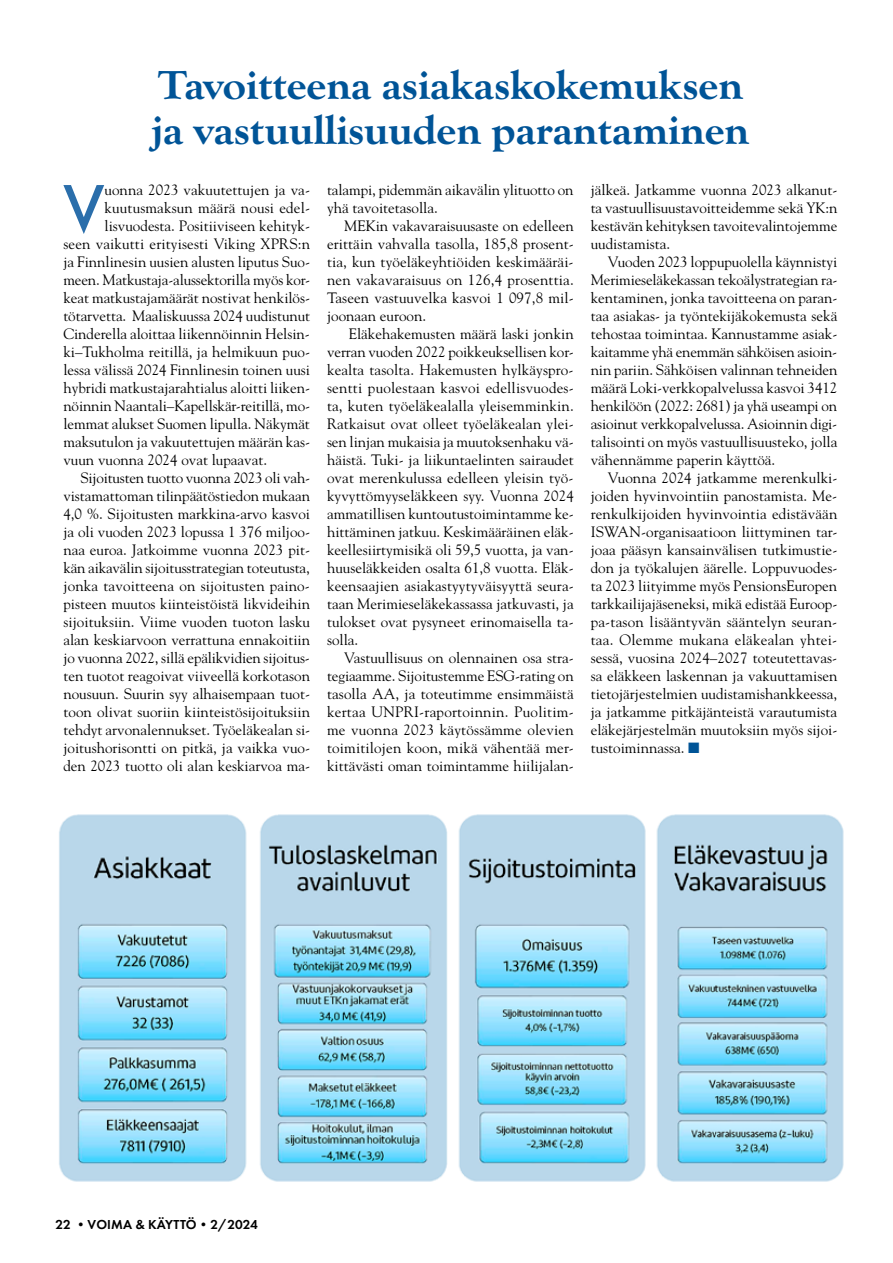
<style>
.page{position:relative;width:893px;height:1263px;background:#fff}
.page>*{position:absolute;margin:0;border:0;box-sizing:border-box;transform-origin:0 0}
.t1{font:500 69px "Futura PT";color:#2a6eab}
.t2{font:700 expanded 42px/45px "Goudy Old Sty";color:#005497}
.t3{font:15px/18px "Goudy Std";color:#000;text-align:justify}
.t4{font:600 13.5px "Futura PT";letter-spacing:.005em;color:#000}
.s1{color:#005497}
</style>
<div class="page">
<img style="left:59px;top:814px;width:785px;height:368px">
<h2 class="t2" style="left:152px;top:63px;width:599px">Tavoitteena asiakaskokemuksen ja vastuullisuuden parantaminen</h2>
<h1 class="t1" style="left:63px;top:167px;width:43px">V</h1>
<p class="t3" style="left:105px;top:181px;width:207px">uonna 2023 vakuutettujen ja va-</p>
<p class="t3" style="left:105px;top:199px;width:207px">kuutusmaksun määrä nousi edel-</p>
<p class="t3" style="left:105px;top:217px;width:207px">lisvuodesta. Positiiviseen kehityk-</p>
<p class="t3" style="left:63px;top:235px;width:248px">seen vaikutti erityisesti Viking XPRS:n</p>
<p class="t3" style="left:63px;top:253px;width:248px">ja Finnlinesin uusien alusten liputus Suo-</p>
<p class="t3" style="left:63px;top:271px;width:248px">meen. Matkustaja-alussektorilla myös kor-</p>
<p class="t3" style="left:63px;top:289px;width:248px">keat matkustajamäärät nostivat henkilös-</p>
<p class="t3" style="left:63px;top:307px;width:248px">tötarvetta. Maaliskuussa 2024 uudistunut</p>
<p class="t3" style="left:63px;top:325px;width:248px">Cinderella aloittaa liikennöinnin Helsin-</p>
<p class="t3" style="left:63px;top:343px;width:248px">ki–Tukholma reitillä, ja helmikuun puo-</p>
<p class="t3" style="left:63px;top:361px;width:248px">lessa välissä 2024 Finnlinesin toinen uusi</p>
<p class="t3" style="left:63px;top:379px;width:248px">hybridi matkustajarahtialus aloitti liiken-</p>
<p class="t3" style="left:63px;top:397px;width:248px">nöinnin Naantali–Kapellskär-reitillä, mo-</p>
<p class="t3" style="left:63px;top:415px;width:248px">lemmat alukset Suomen lipulla. Näkymät</p>
<p class="t3" style="left:63px;top:433px;width:248px">maksutulon ja vakuutettujen määrän kas-</p>
<p class="t3" style="left:63px;top:451px;width:205px">vuun vuonna 2024 ovat lupaavat.</p>
<p class="t3" style="left:80px;top:469px;width:231px">Sijoitusten tuotto vuonna 2023 oli vah-</p>
<p class="t3" style="left:63px;top:487px;width:248px">vistamattoman tilinpäätöstiedon mukaan</p>
<p class="t3" style="left:63px;top:505px;width:248px">4,0 %. Sijoitusten markkina-arvo kasvoi</p>
<p class="t3" style="left:63px;top:523px;width:248px">ja oli vuoden 2023 lopussa 1 376 miljoo-</p>
<p class="t3" style="left:63px;top:541px;width:248px">naa euroa. Jatkoimme vuonna 2023 pit-</p>
<p class="t3" style="left:63px;top:559px;width:248px">kän aikavälin sijoitusstrategian toteutusta,</p>
<p class="t3" style="left:63px;top:577px;width:248px">jonka tavoitteena on sijoitusten paino-</p>
<p class="t3" style="left:63px;top:595px;width:248px">pisteen muutos kiinteistöistä likvideihin</p>
<p class="t3" style="left:63px;top:613px;width:248px">sijoituksiin. Viime vuoden tuoton lasku</p>
<p class="t3" style="left:63px;top:631px;width:248px">alan keskiarvoon verrattuna ennakoitiin</p>
<p class="t3" style="left:63px;top:649px;width:248px">jo vuonna 2022, sillä epälikvidien sijoitus-</p>
<p class="t3" style="left:63px;top:667px;width:248px">ten tuotot reagoivat viiveellä korkotason</p>
<p class="t3" style="left:63px;top:685px;width:248px">nousuun. Suurin syy alhaisempaan tuot-</p>
<p class="t3" style="left:63px;top:703px;width:248px">toon olivat suoriin kiinteistösijoituksiin</p>
<p class="t3" style="left:63px;top:721px;width:248px">tehdyt arvonalennukset. Työeläkealan si-</p>
<p class="t3" style="left:63px;top:739px;width:248px">joitushorisontti on pitkä, ja vaikka vuo-</p>
<p class="t3" style="left:63px;top:757px;width:248px">den 2023 tuotto oli alan keskiarvoa ma-</p>
<p class="t3" style="left:327px;top:181px;width:248px">talampi, pidemmän aikavälin ylituotto on yhä tavoitetasolla.</p>
<p class="t3" style="left:327px;top:217px;width:248px;text-indent:17px">MEKin vakavaraisuusaste on edelleen erittäin vahvalla tasolla, 185,8 prosent&shy;tia, kun työeläkeyhtiöiden keskimääräi&shy;nen vakavaraisuus on 126,4 prosenttia.<br>Taseen vastuuvelka kasvoi 1 097,8 mil&shy;joonaan euroon.</p>
<p class="t3" style="left:327px;top:325px;width:248px;text-indent:22px">Eläkehakemusten määrä laski jonkin verran vuoden 2022 poikkeuksellisen kor&shy;kealta tasolta. Hakemusten hylkäyspro&shy;sentti puolestaan kasvoi edellisvuodes&shy;ta, kuten työeläkealalla yleisemminkin.<br>Ratkaisut ovat olleet työeläkealan ylei&shy;sen linjan mukaisia ja muutoksenhaku vä&shy;häistä. Tuki- ja liikuntaelinten sairaudet ovat merenkulussa edelleen yleisin työ&shy;kyvyttömyyseläkkeen syy. Vuonna 2024 ammatillisen kuntoutustoimintamme ke&shy;hittäminen jatkuu. Keskimääräinen eläk&shy;keellesiirtymisikä oli 59,5 vuotta, ja van&shy;huuseläkkeiden osalta 61,8 vuotta. Eläk&shy;keensaajien asiakastyytyväisyyttä seura&shy;taan Merimieseläkekassassa jatkuvasti, ja tulokset ovat pysyneet erinomaisella ta&shy;solla.</p>
<p class="t3" style="left:327px;top:649px;width:248px;text-indent:17px">Vastuullisuus on olennainen osa stra&shy;tegiaamme. Sijoitustemme ESG-rating on tasolla AA, ja toteutimme ensimmäistä kertaa UNPRI-raportoinnin. Puolitim&shy;me vuonna 2023 käytössämme olevien toimitilojen koon, mikä vähentää mer&shy;kittävästi oman toimintamme hiilijalan-</p>
<p class="t3" style="left:591px;top:181px;width:248px">jälkeä. Jatkamme vuonna 2023 alkanut&shy;ta vastuullisuustavoitteidemme sekä YK:n kestävän kehityksen tavoitevalintojemme uudistamista.</p>
<p class="t3" style="left:591px;top:253px;width:248px;text-indent:17px">Vuoden 2023 loppupuolella käynnistyi Merimieseläkekassan tekoälystrategian ra&shy;kentaminen, jonka tavoitteena on paran&shy;taa asiakas- ja työntekijäkokemusta sekä tehostaa toimintaa. Kannustamme asiak&shy;kaitamme yhä enemmän sähköisen asioin&shy;nin pariin. Sähköisen valinnan tehneiden määrä Loki-verkkopalvelussa kasvoi 3412 henkilöön (2022: 2681) ja yhä useampi on asioinut verkkopalvelussa. Asioinnin digi&shy;talisointi on myös vastuullisuusteko, jolla vähennämme paperin käyttöä.</p>
<p class="t3" style="left:591px;top:469px;width:248px;text-indent:17px">Vuonna 2024 jatkamme merenkulki&shy;joiden hyvinvointiin panostamista. Me&shy;renkulkijoiden hyvinvointia edistävään ISWAN-organisaatioon liittyminen tar&shy;joaa pääsyn kansainvälisen tutkimustie&shy;don ja työkalujen äärelle. Loppuvuodes&shy;ta 2023 liityimme myös PensionsEuropen tarkkailijajäseneksi, mikä edistää Euroop&shy;pa-tason lisääntyvän sääntelyn seuran&shy;taa. Olemme mukana eläkealan yhtei&shy;sessä, vuosina 2024–2027 toteutettavas&shy;sa eläkkeen laskennan ja vakuuttamisen tietojärjestelmien uudistamishankkeessa, ja jatkamme pitkäjänteistä varautumista eläkejärjestelmän muutoksiin myös sijoi&shy;tustoiminnassa. <span class="s1">■</span></p>
<p class="t4" style="left:56px;top:1216px;width:204px">22 •VOIMA &amp; KÄYTTÖ•2/2024</p>
</div>
